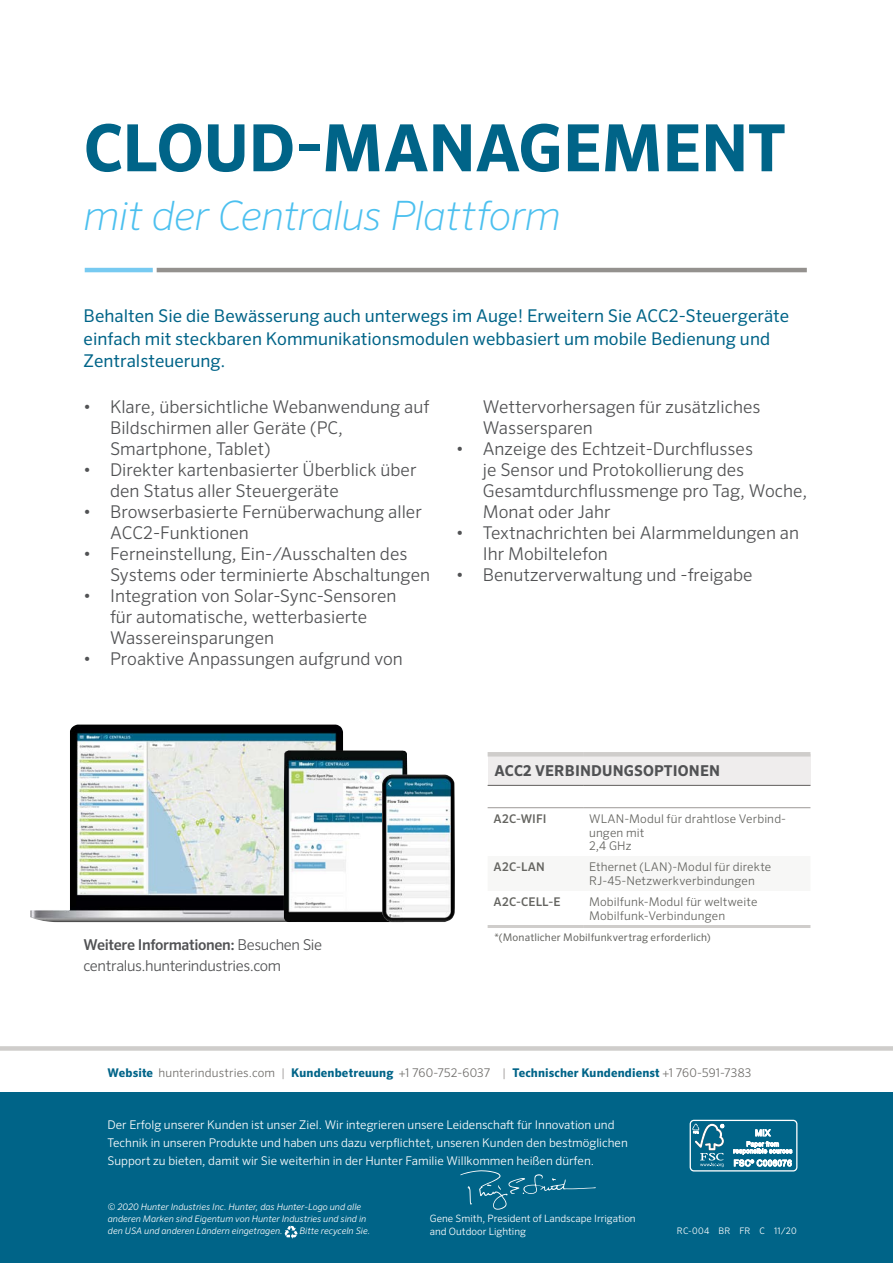
<style>
.page{position:relative;width:893px;height:1263px;background:#fff}
.page>*{position:absolute;margin:0;border:0;box-sizing:border-box;transform-origin:0 0}
.t1{font:700 65.1px "Sero Pro";letter-spacing:-.01em;color:#006488}
.t2{font:italic 200 40.5px "Sero Pro";letter-spacing:-.015em;color:#4cc0ef}
.t3{font:300 17.7px/21px "Sero Pro";color:#515254}
.t4{font:17.7px/22.5px "Sero Pro";color:#006488}
.t5{font:300 15px/21px "Sero Pro";letter-spacing:-.025em;color:#515254}
.t6{font:700 15px "Sero Pro";letter-spacing:.01em;color:#515254}
.t7{font:300 12px/18px "Sero Pro";color:#fff}
.t8{font:300 12px/13.5px "Sero Pro";letter-spacing:.01em;color:#646460}
.t9{font:300 12px "Sero Pro";letter-spacing:.01em;color:#716f6c}
.t10{font:500 12px "Sero Pro";letter-spacing:.01em;color:#646460}
.t11{font:10.5px "Sero Pro";letter-spacing:.015em;color:#646460}
.t12{font:300 10.2px/12.1px "Sero Pro";color:#fff}
.t13{font:italic 300 9px/12px "Sero Pro";color:#fff}
.t14{font:300 9px "Sero Pro";letter-spacing:.025em;color:#fff}
.s1{font-weight:500}
.s2{font-weight:700;color:#006488}
.s3{color:#9c9896}
</style>
<div class="page">
<hr style="left:0;top:1092px;width:893px;height:1px;background:#a7a9ac">
<div style="left:0;top:1046px;width:893px;height:5px;background:#cfcdcb"></div>
<hr style="left:0;top:54px;width:1px;height:167px;background:#9c9896">
<div style="left:0;top:1093px;width:893px;height:170px;background:#006488"></div>
<div style="left:690px;top:1120px;width:107px;height:51px;border:1px solid #fff;border-radius:4px"></div>
<svg style="left:692px;top:1124px;width:32px;height:43px"></svg>
<svg style="left:733px;top:1130px;width:59px;height:24px"></svg>
<svg style="left:734px;top:1160px;width:57px;height:6px"></svg>
<svg style="left:284px;top:1226px;width:14px;height:13px"></svg>
<hr style="left:85px;top:268px;width:68px;height:4px;background:#77caf1">
<hr style="left:157px;top:268px;width:650px;height:4px;background:#94918e">
<div style="left:488px;top:754px;width:322px;height:31px;background:#efeded"></div>
<hr style="left:488px;top:925px;width:95px;height:3px;background:#cfcdcb">
<hr style="left:583px;top:925px;width:227px;height:3px;background:#cfcdcb">
<hr style="left:488px;top:785px;width:95px;height:1px;background:#716f6c">
<hr style="left:583px;top:785px;width:227px;height:1px;background:#716f6c">
<hr style="left:488px;top:807px;width:95px;height:1px;background:#9c9896">
<hr style="left:583px;top:807px;width:227px;height:1px;background:#9c9896">
<hr style="left:488px;top:752px;width:95px;height:4px;background:#cfcdcb">
<hr style="left:583px;top:752px;width:227px;height:4px;background:#cfcdcb">
<img style="left:30px;top:724px;width:314px;height:198px">
<img style="left:283px;top:750px;width:125px;height:172px">
<img style="left:382px;top:774px;width:73px;height:148px">
<svg style="left:460px;top:1170px;width:136px;height:40px"></svg>
<h1 class="t1" style="left:84px;top:109px;width:703px">CLOUD-MANAGEMENT</h1>
<h2 class="t2" style="left:84px;top:192px;width:479px">mit der Centralus Plattform</h2>
<p class="t4" style="left:84px;top:304px;width:707px">Behalten Sie die Bewässerung auch unterwegs im Auge! Erweitern Sie ACC2-Steuergeräte einfach mit steckbaren Kommunikationsmodulen webbasiert um mobile Bedienung und<br>Zentralsteuerung.</p>
<p class="t3" style="left:110px;top:396px;width:321px;text-indent:-27px">• Klare, übersichtliche Webanwendung auf<br>Bildschirmen aller Geräte (PC,<br>Smartphone, Tablet)</p>
<p class="t3" style="left:110px;top:459px;width:308px;text-indent:-27px">• Direkter kartenbasierter Überblick über den Status aller Steuergeräte</p>
<p class="t3" style="left:110px;top:501px;width:313px;text-indent:-27px">• Browserbasierte Fernüberwachung aller<br>ACC2-Funktionen</p>
<p class="t3" style="left:110px;top:543px;width:322px;text-indent:-27px">• Ferneinstellung, Ein-/Ausschalten des<br>Systems oder terminierte Abschaltungen</p>
<p class="t3" style="left:110px;top:585px;width:288px;text-indent:-27px">• Integration von Solar-Sync-Sensoren für automatische, wetterbasierte<br>Wassereinsparungen</p>
<p class="t3" style="left:83px;top:648px;width:321px">• Proaktive Anpassungen aufgrund von</p>
<p class="t3" style="left:483px;top:396px;width:279px">Wettervorhersagen für zusätzliches<br>Wassersparen</p>
<p class="t3" style="left:483px;top:438px;width:326px;text-indent:-27px">• Anzeige des Echtzeit-Durchflusses<br>je Sensor und Protokollierung des<br>Gesamtdurchflussmenge pro Tag, Woche,<br>Monat oder Jahr</p>
<p class="t3" style="left:483px;top:522px;width:318px;text-indent:-27px">• Textnachrichten bei Alarmmeldungen an<br>Ihr Mobiltelefon</p>
<p class="t3" style="left:456px;top:564px;width:298px">• Benutzerverwaltung und -freigabe</p>
<p class="t5" style="left:83px;top:934px;width:240px"><span class="s1">Weitere Informationen:</span> Besuchen Sie centralus.hunterindustries.com</p>
<p class="t6" style="left:494px;top:761px;width:227px">ACC2 VERBINDUNGSOPTIONEN</p>
<p class="t10" style="left:494px;top:811px;width:54px">A2C-WIFI</p>
<p class="t8" style="left:589px;top:812px;width:198px">WLAN-Modul für drahtlose Verbind&shy;ungen mit<br>2,4 GHz</p>
<p class="t10" style="left:494px;top:860px;width:53px">A2C-LAN</p>
<p class="t8" style="left:589px;top:860px;width:184px">Ethernet (LAN)-Modul für direkte<br>RJ-45-Netzwerkverbindungen</p>
<p class="t10" style="left:494px;top:895px;width:68px">A2C-CELL-E</p>
<p class="t8" style="left:589px;top:895px;width:170px">Mobilfunk-Modul für weltweite<br>Mobilfunk-Verbindungen</p>
<p class="t11" style="left:494px;top:931px;width:218px">*(Monatlicher Mobilfunkvertrag erforderlich)</p>
<p class="t9" style="left:108px;top:1065px;width:645px"><span class="s2">Website</span> hunterindustries.com <span class="s3">|</span> <span class="s2">Kundenbetreuung</span> +1 760-752-6037 <span class="s3">|</span> <span class="s2">Technischer Kundendienst</span> +1 760-591-7383</p>
<p class="t7" style="left:108px;top:1116px;width:522px">Der Erfolg unserer Kunden ist unser Ziel. Wir integrieren unsere Leidenschaft für Innovation und<br>Technik in unseren Produkte und haben uns dazu verpflichtet, unseren Kunden den bestmöglichen<br>Support zu bieten, damit wir Sie weiterhin in der Hunter Familie Willkommen heißen dürfen.</p>
<p class="t13" style="left:108px;top:1201px;width:260px">© 2020 Hunter Industries Inc. Hunter, das Hunter-Logo und alle anderen Marken sind Eigentum von Hunter Industries und sind in den USA und anderen Ländern eingetragen.</p>
<p class="t13" style="left:299px;top:1225px;width:72px">Bitte recyceln Sie.</p>
<p class="t12" style="left:430px;top:1212px;width:207px">Gene Smith, President of Landscape Irrigation and Outdoor Lighting</p>
<p class="t14" style="left:677px;top:1226px;width:121px">RC-004 BR FR C 11/20</p>
</div>
